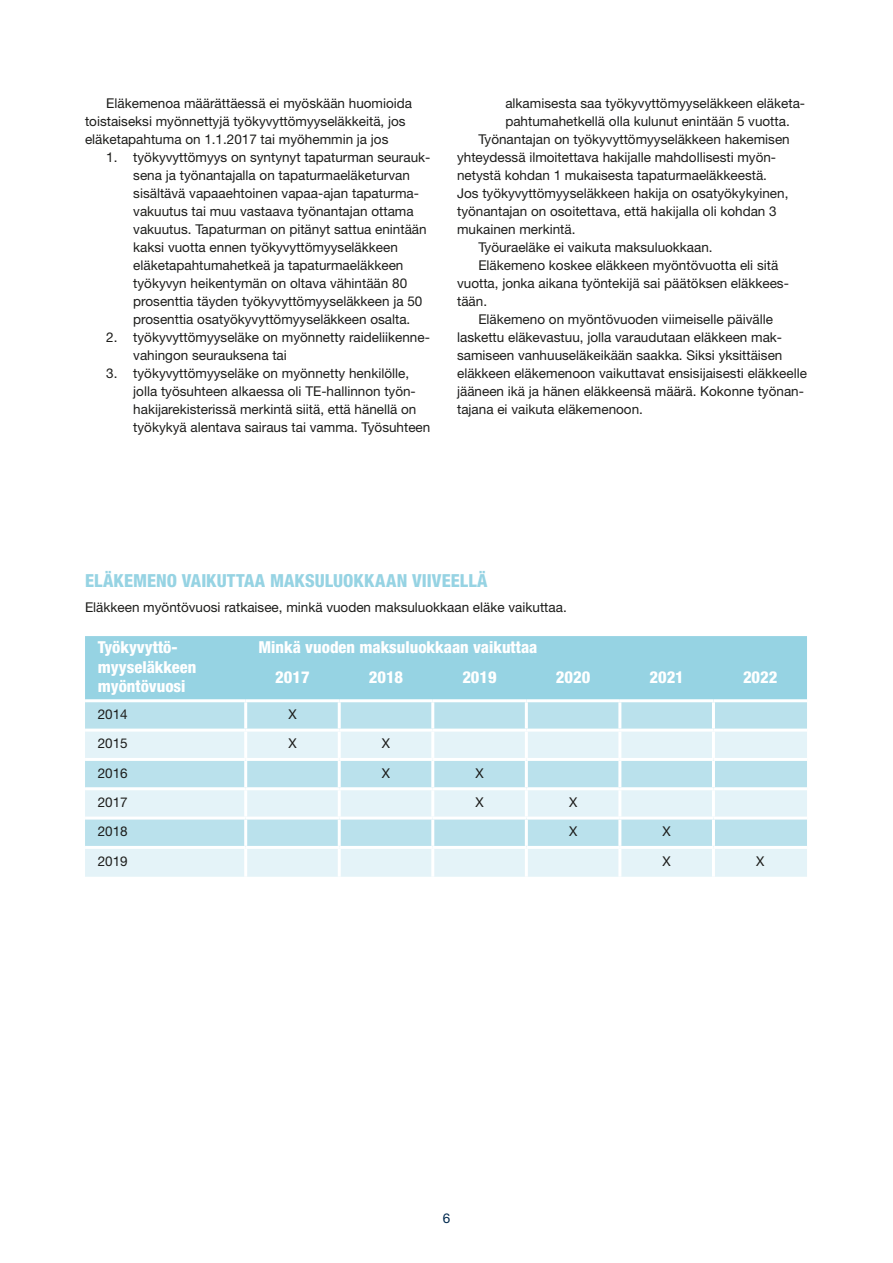
<style>
.page{position:relative;width:893px;height:1263px;background:#fff}
.page>*{position:absolute;margin:0;border:0;box-sizing:border-box;transform-origin:0 0}
.t1{font:800 condensed 18px "Helvetica Neue LT Std";letter-spacing:.005em;color:#96d3e3}
.t2{font:800 condensed 16.5px/19.5px "Helvetica Neue LT Std";color:#fff}
.t3{font:13.5px/18px "Helvetica Neue LT Std";color:#1d1d1b}
.t4{font:13.5px "Helvetica Neue LT Std";color:#00294e}
</style>
<div class="page">
<div style="left:85px;top:636px;width:722px;height:63px;background:#96d3e3"></div>
<svg style="left:85px;top:702px;width:722px;height:27px;background:#bbe1ec"></svg>
<svg style="left:85px;top:732px;width:722px;height:145px;background:#d3ecf3"></svg>
<hr style="left:244px;top:702px;width:3px;height:27px;background:#fff">
<hr style="left:338px;top:702px;width:3px;height:27px;background:#fff">
<hr style="left:431px;top:702px;width:3px;height:27px;background:#fff">
<hr style="left:525px;top:702px;width:3px;height:27px;background:#fff">
<hr style="left:618px;top:702px;width:3px;height:27px;background:#fff">
<hr style="left:712px;top:702px;width:3px;height:27px;background:#fff">
<hr style="left:244px;top:732px;width:3px;height:26px;background:#fff">
<hr style="left:338px;top:732px;width:3px;height:26px;background:#fff">
<hr style="left:431px;top:732px;width:3px;height:26px;background:#fff">
<hr style="left:525px;top:732px;width:3px;height:26px;background:#fff">
<hr style="left:618px;top:732px;width:3px;height:26px;background:#fff">
<hr style="left:712px;top:732px;width:3px;height:26px;background:#fff">
<hr style="left:85px;top:758px;width:161px;height:3px;background:#fff">
<hr style="left:246px;top:758px;width:93px;height:3px;background:#fff">
<hr style="left:244px;top:761px;width:3px;height:26px;background:#fff">
<hr style="left:339px;top:758px;width:94px;height:3px;background:#fff">
<hr style="left:338px;top:761px;width:3px;height:26px;background:#fff">
<hr style="left:433px;top:758px;width:93px;height:3px;background:#fff">
<hr style="left:431px;top:761px;width:3px;height:26px;background:#fff">
<hr style="left:526px;top:758px;width:94px;height:3px;background:#fff">
<hr style="left:525px;top:761px;width:3px;height:26px;background:#fff">
<hr style="left:620px;top:758px;width:93px;height:3px;background:#fff">
<hr style="left:618px;top:761px;width:3px;height:26px;background:#fff">
<hr style="left:713px;top:758px;width:94px;height:3px;background:#fff">
<hr style="left:712px;top:761px;width:3px;height:26px;background:#fff">
<hr style="left:85px;top:787px;width:161px;height:3px;background:#fff">
<hr style="left:246px;top:787px;width:93px;height:3px;background:#fff">
<hr style="left:244px;top:790px;width:3px;height:26px;background:#fff">
<hr style="left:339px;top:787px;width:94px;height:3px;background:#fff">
<hr style="left:338px;top:790px;width:3px;height:26px;background:#fff">
<hr style="left:433px;top:787px;width:93px;height:3px;background:#fff">
<hr style="left:431px;top:790px;width:3px;height:26px;background:#fff">
<hr style="left:526px;top:787px;width:94px;height:3px;background:#fff">
<hr style="left:525px;top:790px;width:3px;height:26px;background:#fff">
<hr style="left:620px;top:787px;width:93px;height:3px;background:#fff">
<hr style="left:618px;top:790px;width:3px;height:26px;background:#fff">
<hr style="left:713px;top:787px;width:94px;height:3px;background:#fff">
<hr style="left:712px;top:790px;width:3px;height:26px;background:#fff">
<hr style="left:85px;top:816px;width:161px;height:3px;background:#fff">
<hr style="left:246px;top:816px;width:93px;height:3px;background:#fff">
<hr style="left:244px;top:819px;width:3px;height:27px;background:#fff">
<hr style="left:339px;top:816px;width:94px;height:3px;background:#fff">
<hr style="left:338px;top:819px;width:3px;height:27px;background:#fff">
<hr style="left:433px;top:816px;width:93px;height:3px;background:#fff">
<hr style="left:431px;top:819px;width:3px;height:27px;background:#fff">
<hr style="left:526px;top:816px;width:94px;height:3px;background:#fff">
<hr style="left:525px;top:819px;width:3px;height:27px;background:#fff">
<hr style="left:620px;top:816px;width:93px;height:3px;background:#fff">
<hr style="left:618px;top:819px;width:3px;height:27px;background:#fff">
<hr style="left:713px;top:816px;width:94px;height:3px;background:#fff">
<hr style="left:712px;top:819px;width:3px;height:27px;background:#fff">
<hr style="left:85px;top:846px;width:161px;height:3px;background:#fff">
<hr style="left:246px;top:846px;width:93px;height:3px;background:#fff">
<hr style="left:244px;top:849px;width:3px;height:28px;background:#fff">
<hr style="left:339px;top:846px;width:94px;height:3px;background:#fff">
<hr style="left:338px;top:849px;width:3px;height:28px;background:#fff">
<hr style="left:433px;top:846px;width:93px;height:3px;background:#fff">
<hr style="left:431px;top:849px;width:3px;height:28px;background:#fff">
<hr style="left:526px;top:846px;width:94px;height:3px;background:#fff">
<hr style="left:525px;top:849px;width:3px;height:28px;background:#fff">
<hr style="left:620px;top:846px;width:93px;height:3px;background:#fff">
<hr style="left:618px;top:849px;width:3px;height:28px;background:#fff">
<hr style="left:713px;top:846px;width:94px;height:3px;background:#fff">
<hr style="left:712px;top:849px;width:3px;height:28px;background:#fff">
<p class="t3" style="left:85px;top:94px;width:329px;text-indent:21px">Eläkemenoa määrättäessä ei myöskään huomioida toistaiseksi myönnettyjä työkyvyttömyyseläkkeitä, jos eläketapahtuma on 1.1.2017 tai myöhemmin ja jos</p>
<p class="t3" style="left:133px;top:148px;width:299px;text-indent:-27px">1. työkyvyttömyys on syntynyt tapaturman seurauk&shy;sena ja työnantajalla on tapaturmaeläketurvan sisältävä vapaaehtoinen vapaa-ajan tapaturma&shy;vakuutus tai muu vastaava työnantajan ottama vakuutus. Tapaturman on pitänyt sattua enintään kaksi vuotta ennen työkyvyttömyyseläkkeen eläketapahtumahetkeä ja tapaturmaeläkkeen työkyvyn heikentymän on oltava vähintään 80 prosenttia täyden työkyvyttömyyseläkkeen ja 50 prosenttia osatyökyvyttömyyseläkkeen osalta.</p>
<p class="t3" style="left:133px;top:328px;width:298px;text-indent:-27px">2. työkyvyttömyyseläke on myönnetty raideliikenne&shy;vahingon seurauksena tai</p>
<p class="t3" style="left:133px;top:364px;width:299px;text-indent:-27px">3. työkyvyttömyyseläke on myönnetty henkilölle, jolla työsuhteen alkaessa oli TE-hallinnon työn&shy;hakijarekisterissä merkintä siitä, että hänellä on työkykyä alentava sairaus tai vamma. Työsuhteen</p>
<p class="t3" style="left:505px;top:94px;width:301px">alkamisesta saa työkyvyttömyyseläkkeen eläketa-</p>
<p class="t3" style="left:505px;top:112px;width:286px">pahtumahetkellä olla kulunut enintään 5 vuotta.</p>
<p class="t3" style="left:478px;top:130px;width:313px">Työnantajan on työkyvyttömyyseläkkeen hakemisen</p>
<p class="t3" style="left:457px;top:148px;width:321px">yhteydessä ilmoitettava hakijalle mahdollisesti myön-</p>
<p class="t3" style="left:457px;top:166px;width:311px">netystä kohdan 1 mukaisesta tapaturmaeläkkeestä.</p>
<p class="t3" style="left:457px;top:184px;width:333px">Jos työkyvyttömyyseläkkeen hakija on osatyökykyinen,</p>
<p class="t3" style="left:457px;top:202px;width:321px">työnantajan on osoitettava, että hakijalla oli kohdan 3</p>
<p class="t3" style="left:457px;top:220px;width:120px">mukainen merkintä.</p>
<p class="t3" style="left:478px;top:238px;width:236px">Työuraeläke ei vaikuta maksuluokkaan.</p>
<p class="t3" style="left:478px;top:256px;width:301px">Eläkemeno koskee eläkkeen myöntövuotta eli sitä</p>
<p class="t3" style="left:457px;top:274px;width:333px">vuotta, jonka aikana työntekijä sai päätöksen eläkkees-</p>
<p class="t3" style="left:457px;top:292px;width:32px">tään.</p>
<p class="t3" style="left:478px;top:310px;width:296px">Eläkemeno on myöntövuoden viimeiselle päivälle</p>
<p class="t3" style="left:457px;top:328px;width:327px">laskettu eläkevastuu, jolla varaudutaan eläkkeen mak-</p>
<p class="t3" style="left:457px;top:346px;width:327px">samiseen vanhuuseläkeikään saakka. Siksi yksittäisen</p>
<p class="t3" style="left:457px;top:364px;width:351px">eläkkeen eläkemenoon vaikuttavat ensisijaisesti eläkkeelle</p>
<p class="t3" style="left:457px;top:382px;width:348px">jääneen ikä ja hänen eläkkeensä määrä. Kokonne työnan-</p>
<p class="t3" style="left:457px;top:400px;width:187px">tajana ei vaikuta eläkemenoon.</p>
<h1 class="t1" style="left:85px;top:569px;width:404px">ELÄKEMENO VAIKUTTAA MAKSULUOKKAAN VIIVEELLÄ</h1>
<p class="t3" style="left:85px;top:598px;width:483px">Eläkkeen myöntövuosi ratkaisee, minkä vuoden maksuluokkaan eläke vaikuttaa.</p>
<p class="t2" style="left:98px;top:637px;width:100px">Työkyvyttö&shy;myyseläkkeen myöntövuosi</p>
<p class="t2" style="left:275px;top:632px;width:264px;line-height:29.2px;text-indent:-17px">Minkä vuoden maksuluokkaan vaikuttaa<br>2017</p>
<p class="t2" style="left:369px;top:667px;width:36px">2018</p>
<p class="t2" style="left:462px;top:667px;width:36px">2019</p>
<p class="t2" style="left:556px;top:667px;width:36px">2020</p>
<p class="t2" style="left:649px;top:667px;width:36px">2021</p>
<p class="t2" style="left:743px;top:667px;width:36px">2022</p>
<p class="t3" style="left:98px;top:705px;width:32px">2014</p>
<p class="t3" style="left:288px;top:705px;width:10px">X</p>
<p class="t3" style="left:98px;top:734px;width:32px">2015</p>
<p class="t3" style="left:288px;top:734px;width:10px">X</p>
<p class="t3" style="left:382px;top:734px;width:10px">X</p>
<p class="t3" style="left:98px;top:763px;width:32px">2016</p>
<p class="t3" style="left:382px;top:763px;width:10px">X</p>
<p class="t3" style="left:475px;top:763px;width:10px">X</p>
<p class="t3" style="left:98px;top:793px;width:32px">2017</p>
<p class="t3" style="left:475px;top:793px;width:10px">X</p>
<p class="t3" style="left:569px;top:793px;width:10px">X</p>
<p class="t3" style="left:98px;top:822px;width:32px">2018</p>
<p class="t3" style="left:569px;top:822px;width:10px">X</p>
<p class="t3" style="left:663px;top:822px;width:10px">X</p>
<p class="t3" style="left:98px;top:851px;width:32px">2019</p>
<p class="t3" style="left:663px;top:851px;width:10px">X</p>
<p class="t3" style="left:756px;top:851px;width:10px">X</p>
<p class="t4" style="left:443px;top:1210px;width:9px">6</p>
</div>
